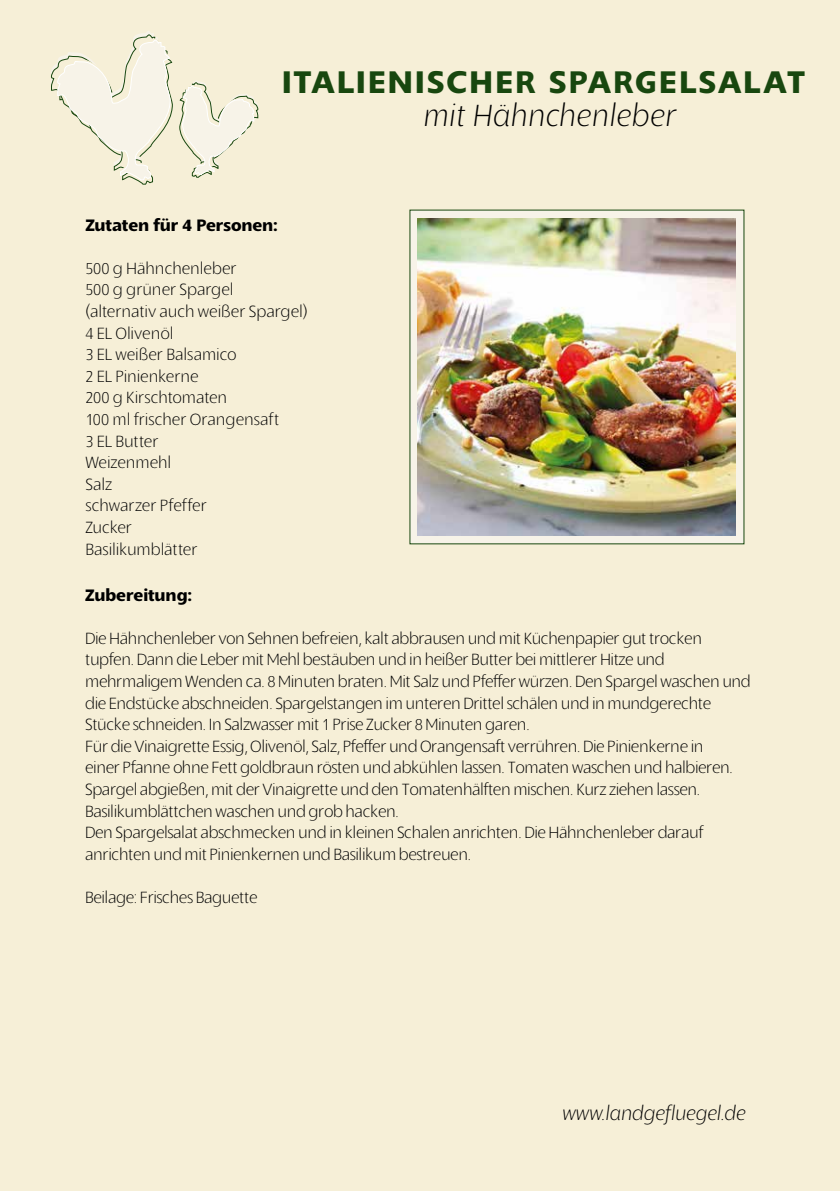
<style>
.page{position:relative;width:840px;height:1191px;background:#fff}
.page>*{position:absolute;margin:0;border:0;box-sizing:border-box;transform-origin:0 0}
.t1{font:700 34px "Slippy";letter-spacing:.07em;color:#18470f}
.t2{font:italic 300 34px "Slippy";letter-spacing:.01em;color:#000}
.t3{font:italic 300 22px "Slippy";letter-spacing:-.005em;color:#000}
.t4{font:300 18px/21.6px "Slippy";letter-spacing:-.02em;color:#000}
.t5{font:300 18px/21.6px "Slippy";color:#000}
.t6{font:700 18px "Slippy";color:#000}
</style>
<div class="page">
<div style="left:0;top:0;width:839px;height:1191px;background:#f6efd7"></div>
<div style="left:409px;top:210px;width:334px;height:334px;background:#f7f3e8"></div>
<img style="left:417px;top:218px;width:318px;height:318px">
<svg style="left:51px;top:31px;width:122px;height:153px"></svg>
<svg style="left:179px;top:80px;width:79px;height:98px"></svg>
<h1 class="t1" style="left:282px;top:64px;width:524px">ITALIENISCHER SPARGELSALAT</h1>
<h1 class="t2" style="left:422px;top:98px;width:254px">mit Hähnchenleber</h1>
<p class="t6" style="left:85px;top:215px;width:193px">Zutaten für 4 Personen:</p>
<p class="t5" style="left:85px;top:258px;width:224px">500 g Hähnchenleber<br>500 g grüner Spargel (alternativ auch weißer Spargel)<br>4 EL Olivenöl<br>3 EL weißer Balsamico<br>2 EL Pinienkerne<br>200 g Kirschtomaten<br>100 ml frischer Orangensaft<br>3 EL Butter<br>Weizenmehl<br>Salz<br>schwarzer Pfeffer<br>Zucker<br>Basilikumblätter</p>
<p class="t6" style="left:85px;top:585px;width:108px">Zubereitung:</p>
<p class="t4" style="left:85px;top:627px;width:666px">Die Hähnchenleber von Sehnen befreien, kalt abbrausen und mit Küchenpapier gut trocken tupfen. Dann die Leber mit Mehl bestäuben und in heißer Butter bei mittlerer Hitze und mehrmaligem Wenden ca. 8 Minuten braten. Mit Salz und Pfeffer würzen. Den Spargel waschen und die Endstücke abschneiden. Spargelstangen im unteren Drittel schälen und in mundgerechte Stücke schneiden. In Salzwasser mit 1 Prise Zucker 8 Minuten garen.<br>Für die Vinaigrette Essig, Olivenöl, Salz, Pfeffer und Orangensaft verrühren. Die Pinienkerne in<br>einer Pfanne ohne Fett goldbraun rösten und abkühlen lassen. Tomaten waschen und halbieren.<br>Spargel abgießen, mit der Vinaigrette und den Tomatenhälften mischen. Kurz ziehen lassen.<br>Basilikumblättchen waschen und grob hacken.<br>Den Spargelsalat abschmecken und in kleinen Schalen anrichten. Die Hähnchenleber darauf anrichten und mit Pinienkernen und Basilikum bestreuen.</p>
<p class="t4" style="left:85px;top:887px;width:174px">Beilage: Frisches Baguette</p>
<p class="t3" style="left:561px;top:1102px;width:185px">www.landgefluegel.de</p>
</div>
